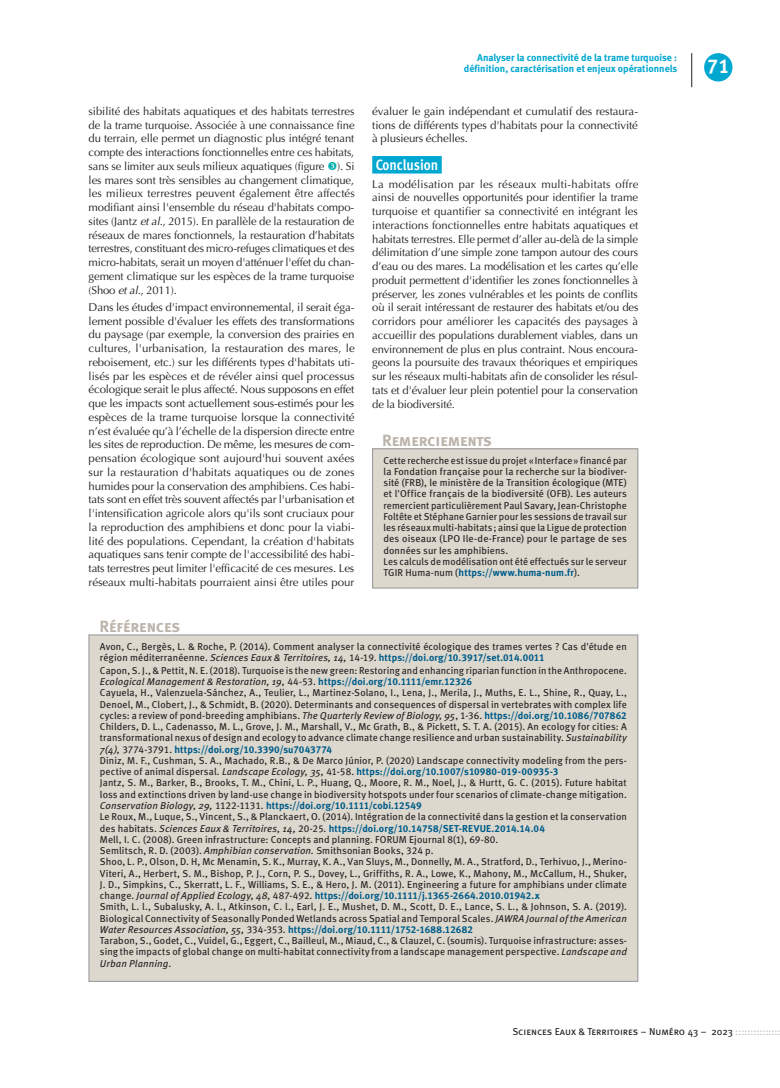
<style>
.page{position:relative;width:780px;height:1088px;background:#fff}
.page>*{position:absolute;margin:0;border:0;box-sizing:border-box;transform-origin:0 0}
.t1{font:700 20px "Meta Bold LF Caps";color:#fff}
.t2{font:700 16.25px "Meta Bold LF Caps";letter-spacing:-.005em;color:#bcb4ab}
.t3{font:15px "Meta Cond OT Bold";color:#fff}
.t4{font:11.25px/13.8px "Optima";letter-spacing:-.01em;color:#231f20;text-align:justify}
.t5{font:10px/11.2px "Meta Book LF Roman";letter-spacing:.01em;color:#231f20}
.t6{font:700 10px "Meta Bold LF Roman";letter-spacing:.01em;color:#005c8a}
.t7{font:italic 10px "Meta Pro";letter-spacing:.005em;color:#231f20}
.t8{font:700 10px/11.2px "Meta Bold LF Roman";color:#00a7d1;text-align:right}
.t9{font:10px "Meta Book Caps";letter-spacing:-.005em;color:#231f20}
.s1{font-style:italic}
.s2{font-family:"Meta Book LF Roman";font-weight:400;color:#231f20}
.s3{font-family:"Meta Pro";font-weight:400;font-style:italic;color:#231f20}
.s4{font-family:"Meta Book LF Roman";font-style:normal}
.s5{font-family:"Meta Bold LF Roman";font-weight:700;font-style:normal;color:#005c8a}
.s6{font-family:"Meta Pro";font-style:italic}
.s7{font-family:"Meta Bold LF Roman";font-weight:700;color:#005c8a}
.s8{color:#bcbdc0}
</style>
<div class="page">
<div style="left:704px;top:53px;width:28px;height:28px;background:#00a7d1;border-radius:50%"></div>
<hr style="left:691px;top:53px;width:1px;height:34px;background:#231f20">
<div style="left:89px;top:635px;width:548px;height:346px;background:#ddd8cd"></div>
<div style="left:372px;top:156px;width:69px;height:18px;background:#00a7d1"></div>
<div style="left:372px;top:449px;width:265px;height:139px;background:#ddd8cd"></div>
<div style="left:372px;top:448px;width:266px;height:140px;border:1px solid #939598"></div>
<p class="t4" style="left:89px;top:104px;width:267px">sibilité des habitats aquatiques et des habitats terrestres de la trame turquoise. Associée à une connaissance fine du terrain, elle permet un diagnostic plus intégré tenant compte des interactions fonctionnelles entre ces habitats, sans se limiter aux seuls milieux aquatiques (figure ). Si les mares sont très sensibles au changement climatique, les milieux terrestres peuvent également être affectés modifiant ainsi l'ensemble du réseau d'habitats compo&shy;sites (Jantz <span class="s1">et al</span>., 2015). En parallèle de la restauration de réseaux de mares fonctionnels, la restauration d’habitats terrestres, constituant des micro-refuges climatiques et des micro-habitats, serait un moyen d'atténuer l'effet du chan&shy;gement climatique sur les espèces de la trame turquoise (Shoo <span class="s1">et al.</span>, 2011).</p>
<p class="t4" style="left:89px;top:300px;width:267px">Dans les études d'impact environnemental, il serait éga&shy;lement possible d'évaluer les effets des transformations du paysage (par exemple, la conversion des prairies en cultures, l'urbanisation, la restauration des mares, le reboisement, etc.) sur les différents types d'habitats uti&shy;lisés par les espèces et de révéler ainsi quel processus écologique serait le plus affecté. Nous supposons en effet que les impacts sont actuellement sous-estimés pour les espèces de la trame turquoise lorsque la connectivité n’est évaluée qu’à l’échelle de la dispersion directe entre les sites de reproduction. De même, les mesures de com&shy;pensation écologique sont aujourd'hui souvent axées sur la restauration d'habitats aquatiques ou de zones humides pour la conservation des amphibiens. Ces habi&shy;tats sont en effet très souvent affectés par l'urbanisation et l'intensification agricole alors qu'ils sont cruciaux pour la reproduction des amphibiens et donc pour la viabi&shy;lité des populations. Cependant, la création d'habitats aquatiques sans tenir compte de l'accessibilité des habi&shy;tats terrestres peut limiter l'efficacité de ces mesures. Les réseaux multi-habitats pourraient ainsi être utiles pour</p>
<h2 class="t2" style="left:100px;top:617px;width:82px">Références</h2>
<p class="t8" style="left:464px;top:51px;width:215px">Analyser la connectivité de la trame turquoise : définition, caractérisation et enjeux opérationnels</p>
<p class="t4" style="left:372px;top:104px;width:267px">évaluer le gain indépendant et cumulatif des restaura&shy;tions de différents types d'habitats pour la connectivité à plusieurs échelles.</p>
<h3 class="t3" style="left:376px;top:155px;width:64px">Conclusion</h3>
<p class="t4" style="left:372px;top:177px;width:267px">La modélisation par les réseaux multi-habitats offre ainsi de nouvelles opportunités pour identifier la trame turquoise et quantifier sa connectivité en intégrant les interactions fonctionnelles entre habitats aquatiques et habitats terrestres. Elle permet d’aller au-delà de la simple délimitation d’une simple zone tampon autour des cours d’eau ou des mares. La modélisation et les cartes qu’elle produit permettent d'identifier les zones fonctionnelles à préserver, les zones vulnérables et les points de conflits où il serait intéressant de restaurer des habitats et/ou des corridors pour améliorer les capacités des paysages à accueillir des populations durablement viables, dans un environnement de plus en plus contraint. Nous encoura&shy;geons la poursuite des travaux théoriques et empiriques sur les réseaux multi-habitats afin de consolider les résul&shy;tats et d'évaluer leur plein potentiel pour la conservation de la biodiversité.</p>
<h2 class="t2" style="left:382px;top:431px;width:111px">Remerciements</h2>
<p class="t5" style="left:383px;top:454px;width:245px">Cette recherche est issue du projet «Interface» financé par la Fondation française pour la recherche sur la biodiver&shy;sité (FRB), le ministère de la Transition écologique (MTE) et l'Office français de la biodiversité (OFB). Les auteurs remercient particulièrement Paul Savary, Jean-Christophe Foltête et Stéphane Garnier pour les sessions de travail sur les réseaux multi-habitats; ainsi que la Ligue de protection des oiseaux (LPO Ile-de-France) pour le partage de ses données sur les amphibiens.<br>Les calculs de modélisation ont été effectués sur le serveur</p>
<p class="t6" style="left:383px;top:567px;width:198px"><span class="s2">TGIR Huma-num (</span>https://www.huma-num.fr<span class="s2">).</span></p>
<p class="t5" style="left:100px;top:640px;width:528px">Avon, C., Bergès, L. &amp; Roche, P. (2014). Comment analyser la connectivité écologique des trames vertes ? Cas d'étude en</p>
<p class="t6" style="left:100px;top:651px;width:446px"><span class="s2">région méditerranéenne.</span> <span class="s3">Sciences Eaux &amp; Territoires, 14,</span> <span class="s2">14-19.</span> https://doi.org/10.3917/set.014.0011</p>
<p class="t5" style="left:100px;top:665px;width:528px">Capon, S. J., &amp; Pettit, N. E. (2018). Turquoise is the new green: Restoring and enhancing riparian function in the Anthropocene.</p>
<p class="t7" style="left:100px;top:674px;width:373px">Ecological Management &amp; Restoration, 19, <span class="s4">44-53.</span> <span class="s5">https://doi.org/10.1111/emr.12326</span></p>
<p class="t5" style="left:100px;top:687px;width:528px;text-align:justify">Cayuela, H., Valenzuela-Sánchez, A., Teulier, L., Martinez-Solano, I., Lena, J., Merila, J., Muths, E. L., Shine, R., Quay, L., Denoel, M., Clobert, J., &amp; Schmidt, B. (2020). Determinants and consequences of dispersal in vertebrates with complex life cycles: a review of pond-breeding amphibians. <span class="s6">The Quarterly Review of Biology, 95</span>, 1-36. <span class="s7">https://doi.org/10.1086/707862<br></span>Childers, D. L., Cadenasso, M. L., Grove, J. M., Marshall, V., Mc Grath, B., &amp; Pickett, S. T. A. (2015). An ecology for cities: A transformational nexus of design and ecology to advance climate change resilience and urban sustainability. <span class="s6">Sustainability</span></p>
<p class="t6" style="left:100px;top:743px;width:234px"><span class="s3">7(4),</span> <span class="s2">3774-3791.</span> https://doi.org/10.3390/su7043774</p>
<p class="t5" style="left:100px;top:755px;width:528px">Diniz, M. F., Cushman, S. A., Machado, R.B., &amp; De Marco Júnior, P. (2020) Landscape connectivity modeling from the pers-</p>
<p class="t6" style="left:100px;top:766px;width:460px"><span class="s2">pective of animal dispersal.</span> <span class="s3">Landscape Ecology, 35,</span> <span class="s2">41-58.</span> https://doi.org/10.1007/s10980-019-00935-3</p>
<p class="t5" style="left:100px;top:777px;width:528px">Jantz, S. M., Barker, B., Brooks, T. M., Chini, L. P., Huang, Q., Moore, R. M., Noel, J., &amp; Hurtt, G. C. (2015). Future habitat loss and extinctions driven by land-use change in biodiversity hotspots under four scenarios of climate-change mitigation.</p>
<p class="t6" style="left:100px;top:799px;width:323px"><span class="s3">Conservation Biology, 29,</span> <span class="s2">1122-1131.</span> https://doi.org/10.1111/cobi.12549</p>
<p class="t5" style="left:100px;top:811px;width:528px">Le Roux, M., Luque, S., Vincent, S., &amp; Planckaert, O. (2014). Intégration de la connectivité dans la gestion et la conservation</p>
<p class="t6" style="left:100px;top:822px;width:446px"><span class="s2">des habitats.</span> <span class="s3">Sciences Eaux &amp; Territoires, 14,</span> <span class="s2">20-25.</span> https://doi.org/10.14758/SET-REVUE.2014.14.04</p>
<p class="t5" style="left:100px;top:833px;width:528px">Mell, I. C. (2008). Green infrastructure: Concepts and planning. FORUM Ejournal 8(1), 69-80.<br>Semlitsch, R. D. (2003). <span class="s6">Amphibian conservation.</span> Smithsonian Books, 324 p.<br>Shoo, L. P., Olson, D. H, Mc Menamin, S. K., Murray, K. A., Van Sluys, M., Donnelly, M. A., Stratford, D., Terhivuo, J., Merino-Viteri, A., Herbert, S. M., Bishop, P. J., Corn, P. S., Dovey, L., Griffiths, R. A., Lowe, K., Mahony, M., McCallum, H., Shuker, J. D., Simpkins, C., Skerratt, L. F., Williams, S. E., &amp; Hero, J. M. (2011). Engineering a future for amphibians under climate</p>
<p class="t6" style="left:100px;top:889px;width:441px"><span class="s2">change.</span> <span class="s3">Journal of Applied Ecology, 48,</span> <span class="s2">487-492.</span> https://doi.org/10.1111/j.1365-2664.2010.01942.x</p>
<p class="t5" style="left:100px;top:901px;width:528px">Smith, L. l., Subalusky, A. l., Atkinson, C. l., Earl, J. E., Mushet, D. M., Scott, D. E., Lance, S. L., &amp; Johnson, S. A. (2019).<br>Biological Connectivity of Seasonally Ponded Wetlands across Spatial and Temporal Scales. <span class="s6">JAWRA Journal of the American</span></p>
<p class="t6" style="left:100px;top:923px;width:375px"><span class="s3">Water Resources Association, 55,</span> <span class="s2">334-353.</span> https://doi.org/10.1111/1752-1688.12682</p>
<p class="t5" style="left:100px;top:935px;width:528px">Tarabon, S., Godet, C., Vuidel, G., Eggert, C., Bailleul, M., Miaud, C., &amp; Clauzel, C. (soumis). Turquoise infrastructure: asses&shy;sing the impacts of global change on multi-habitat connectivity from a landscape management perspective. <span class="s6">Landscape and</span></p>
<p class="t7" style="left:100px;top:955px;width:73px">Urban Planning<span class="s4">.</span></p>
<h1 class="t1" style="left:707px;top:54px;width:24px">71</h1>
<p class="t9" style="left:512px;top:1026px;width:269px">Sciences Eaux &amp; Territoires – Numéro 43 – 2023 <span class="s8">:::::::::::::::</span></p>
</div>
